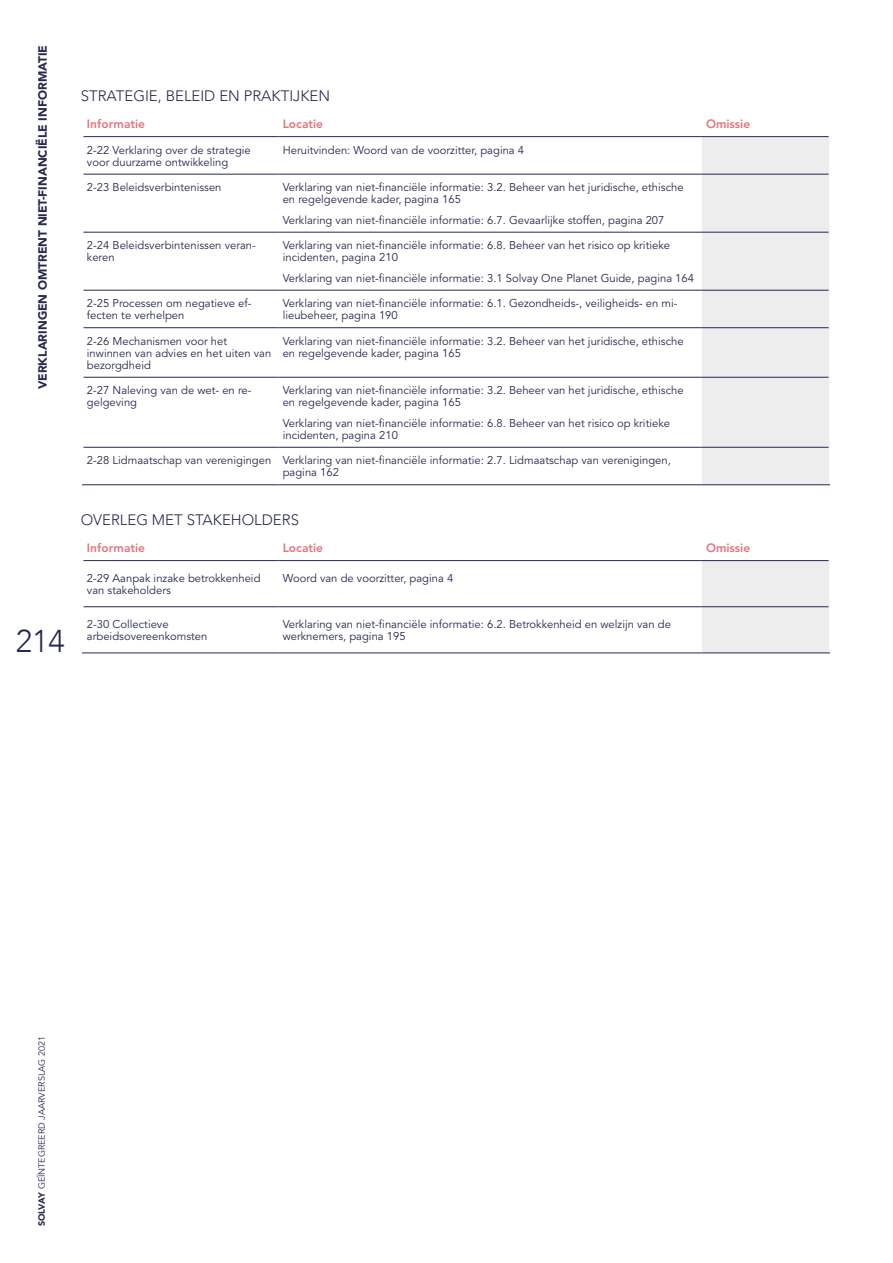
<style>
.page{position:relative;width:893px;height:1263px;background:#fff}
.page>*{position:absolute;margin:0;border:0;box-sizing:border-box;transform-origin:0 0}
.t1{font:300 31.5px "Avenir";color:#26294e}
._8_-_Table_Title{font:300 15px "Avenir LT Pro";color:#26294e}
.t2{font:800 12px "Avenir LT Pro";color:#e3747e}
.t3{font:900 12px "Avenir";color:#26294e}
.t4{font:11.25px/12px "Avenir LT Pro";color:#26294e}
.t5{font:9px "Avenir";color:#26294e}
.s1{font-weight:900}
</style>
<div class="page">
<div style="left:702px;top:137px;width:127px;height:347px;background:#ededed"></div>
<hr style="left:83px;top:136px;width:196px;height:1px;background:#26294e">
<hr style="left:279px;top:136px;width:423px;height:1px;background:#26294e">
<hr style="left:702px;top:136px;width:127px;height:1px;background:#26294e">
<hr style="left:83px;top:174px;width:196px;height:1px;background:#26294e">
<hr style="left:279px;top:174px;width:423px;height:1px;background:#26294e">
<hr style="left:702px;top:174px;width:127px;height:1px;background:#26294e">
<hr style="left:83px;top:232px;width:196px;height:1px;background:#26294e">
<hr style="left:279px;top:232px;width:423px;height:1px;background:#26294e">
<hr style="left:702px;top:232px;width:127px;height:1px;background:#26294e">
<hr style="left:83px;top:290px;width:196px;height:1px;background:#26294e">
<hr style="left:279px;top:290px;width:423px;height:1px;background:#26294e">
<hr style="left:702px;top:290px;width:127px;height:1px;background:#26294e">
<hr style="left:83px;top:327px;width:196px;height:1px;background:#26294e">
<hr style="left:279px;top:327px;width:423px;height:1px;background:#26294e">
<hr style="left:702px;top:327px;width:127px;height:1px;background:#26294e">
<hr style="left:83px;top:377px;width:196px;height:1px;background:#26294e">
<hr style="left:279px;top:377px;width:423px;height:1px;background:#26294e">
<hr style="left:702px;top:377px;width:127px;height:1px;background:#26294e">
<hr style="left:83px;top:447px;width:196px;height:1px;background:#26294e">
<hr style="left:279px;top:447px;width:423px;height:1px;background:#26294e">
<hr style="left:702px;top:447px;width:127px;height:1px;background:#26294e">
<hr style="left:82px;top:484px;width:197px;height:1px;background:#26294e">
<hr style="left:279px;top:484px;width:423px;height:1px;background:#26294e">
<hr style="left:702px;top:484px;width:128px;height:1px;background:#26294e">
<div style="left:702px;top:561px;width:127px;height:92px;background:#ededed"></div>
<hr style="left:83px;top:560px;width:196px;height:1px;background:#26294e">
<hr style="left:279px;top:560px;width:423px;height:1px;background:#26294e">
<hr style="left:702px;top:560px;width:127px;height:1px;background:#26294e">
<hr style="left:83px;top:606px;width:196px;height:1px;background:#26294e">
<hr style="left:279px;top:606px;width:423px;height:1px;background:#26294e">
<hr style="left:702px;top:606px;width:127px;height:1px;background:#26294e">
<hr style="left:82px;top:653px;width:197px;height:1px;background:#26294e">
<hr style="left:279px;top:653px;width:423px;height:1px;background:#26294e">
<hr style="left:702px;top:653px;width:128px;height:1px;background:#26294e">
<p class="t3" style="left:32px;top:389px;width:345px;rotate:-90deg">VERKLARINGEN OMTRENT NIET-FINANCIËLE INFORMATIE</p>
<h1 class="t1" style="left:16px;top:622px;width:51px">214</h1>
<p class="_8_-_Table_Title" style="left:81px;top:87px;width:251px">STRATEGIE, BELEID EN PRAKTIJKEN</p>
<p class="t2" style="left:87px;top:117px;width:60px">Informatie</p>
<p class="t2" style="left:283px;top:117px;width:42px">Locatie</p>
<p class="t2" style="left:706px;top:117px;width:46px">Omissie</p>
<p class="t4" style="left:87px;top:144px;width:165px">2-22 Verklaring over de strategie voor duurzame ontwikkeling</p>
<p class="t4" style="left:283px;top:144px;width:243px">Heruitvinden: Woord van de voorzitter, pagina 4</p>
<p class="t4" style="left:87px;top:181px;width:136px">2-23 Beleidsverbintenissen</p>
<p class="t4" style="left:283px;top:181px;width:402px">Verklaring van niet-financiële informatie: 3.2. Beheer van het juridische, ethische en regelgevende kader, pagina 165</p>
<p class="t4" style="left:283px;top:214px;width:383px">Verklaring van niet-financiële informatie: 6.7. Gevaarlijke stoffen, pagina 207</p>
<p class="t4" style="left:87px;top:239px;width:170px">2-24 Beleidsverbintenissen veran&shy;keren</p>
<p class="t4" style="left:283px;top:239px;width:389px">Verklaring van niet-financiële informatie: 6.8. Beheer van het risico op kritieke incidenten, pagina 210</p>
<p class="t4" style="left:283px;top:272px;width:413px">Verklaring van niet-financiële informatie: 3.1 Solvay One Planet Guide, pagina 164</p>
<p class="t4" style="left:87px;top:298px;width:166px">2-25 Processen om negatieve ef&shy;fecten te verhelpen</p>
<p class="t4" style="left:283px;top:298px;width:396px">Verklaring van niet-financiële informatie: 6.1. Gezondheids-, veiligheids- en mi&shy;lieubeheer, pagina 190</p>
<p class="t4" style="left:87px;top:335px;width:186px">2-26 Mechanismen voor het inwinnen van advies en het uiten van bezorgdheid</p>
<p class="t4" style="left:283px;top:335px;width:402px">Verklaring van niet-financiële informatie: 3.2. Beheer van het juridische, ethische en regelgevende kader, pagina 165</p>
<p class="t4" style="left:87px;top:385px;width:166px">2-27 Naleving van de wet- en re&shy;gelgeving</p>
<p class="t4" style="left:283px;top:385px;width:402px">Verklaring van niet-financiële informatie: 3.2. Beheer van het juridische, ethische en regelgevende kader, pagina 165</p>
<p class="t4" style="left:283px;top:417px;width:389px">Verklaring van niet-financiële informatie: 6.8. Beheer van het risico op kritieke incidenten, pagina 210</p>
<p class="t4" style="left:87px;top:455px;width:186px">2-28 Lidmaatschap van verenigingen</p>
<p class="t4" style="left:283px;top:455px;width:390px">Verklaring van niet-financiële informatie: 2.7. Lidmaatschap van verenigingen, pagina 162</p>
<p class="_8_-_Table_Title" style="left:81px;top:511px;width:220px">OVERLEG MET STAKEHOLDERS</p>
<p class="t2" style="left:87px;top:541px;width:60px">Informatie</p>
<p class="t2" style="left:283px;top:541px;width:42px">Locatie</p>
<p class="t2" style="left:706px;top:541px;width:46px">Omissie</p>
<p class="t4" style="left:87px;top:572px;width:175px">2-29 Aanpak inzake betrokkenheid van stakeholders</p>
<p class="t4" style="left:283px;top:572px;width:172px">Woord van de voorzitter, pagina 4</p>
<p class="t4" style="left:87px;top:618px;width:122px">2-30 Collectieve arbeidsovereenkomsten</p>
<p class="t4" style="left:283px;top:618px;width:390px">Verklaring van niet-financiële informatie: 6.2. Betrokkenheid en welzijn van de werknemers, pagina 195</p>
<p class="t5" style="left:36px;top:1226px;width:192px;rotate:-90deg"><span class="s1">SOLVAY</span> GEÏNTEGREERD JAARVERSLAG 2021</p>
</div>
